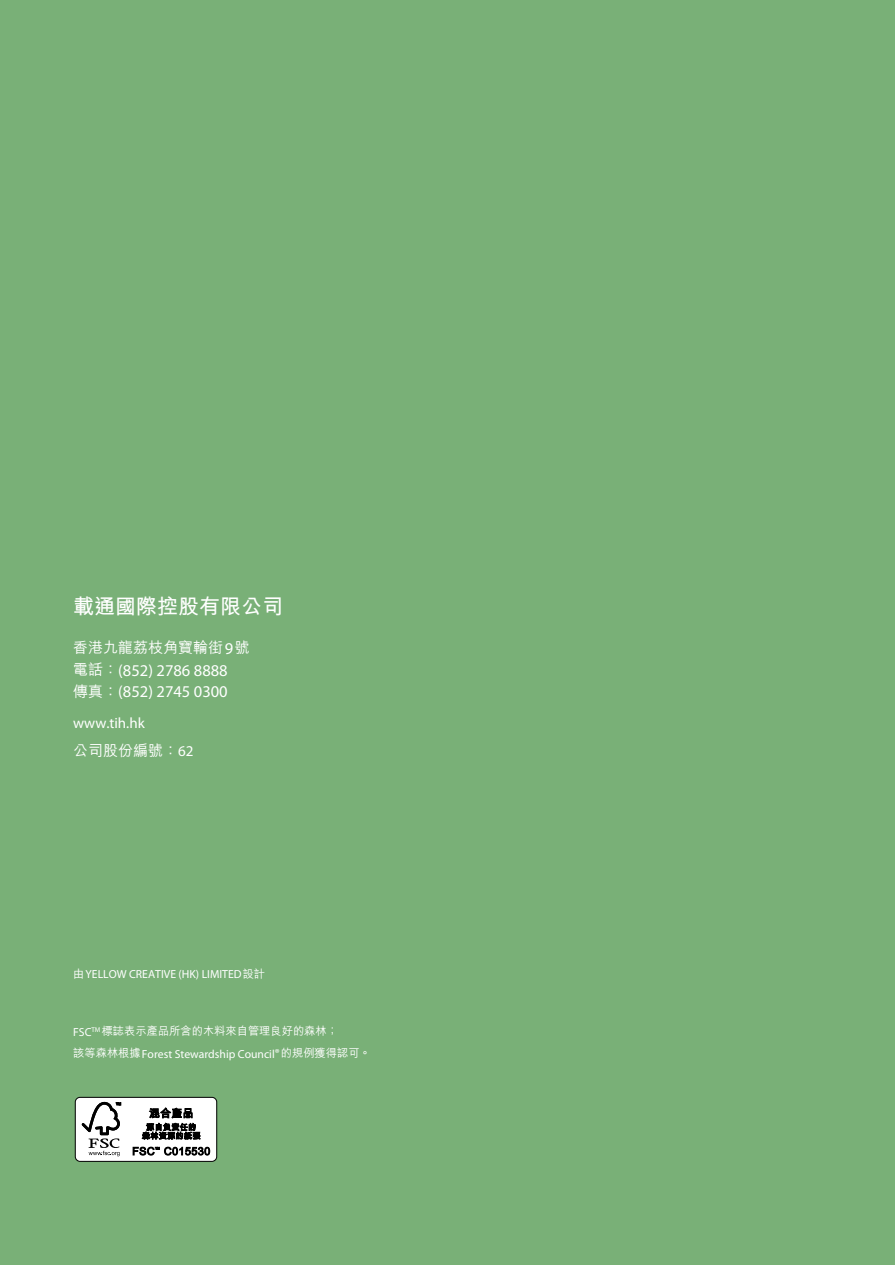
<style>
.page{position:relative;width:895px;height:1265px;background:#79b077}
.page>*{position:absolute;margin:0;border:0;box-sizing:border-box;transform-origin:0 0}
.t1{font:700 21px "M Hei HK";color:#fff}
.t2{font:16.5px/21.8px "Myriad Pro";color:#fff}
.t3{font:500 15px "M Hei HK";color:#fff}
.t4{font:15px "Myriad Pro";color:#fff}
.t5{font:11.7px "Myriad Pro";color:#fff}
.t6{font:500 11.25px "M Hei HK";color:#fff}
.s1{font-family:"Myriad Pro";font-weight:400;font-size:16.5px}
.s2{font-family:"M Hei HK";font-weight:500;font-size:15px}
.s3{font-family:"Myriad Pro";font-weight:400}
.s4{font-family:"M Hei HK";font-weight:500;font-size:11.25px}
.s5{font-family:"Myriad Pro";font-weight:400;font-size:11.7px}
</style>
<div class="page">
<div style="left:75px;top:1097px;width:142px;height:64px;background:#fff;border-radius:5px"></div>
<div style="left:75px;top:1097px;width:142px;height:65px;border:1px solid #000;border-radius:5px"></div>
<svg style="left:82px;top:1101px;width:39px;height:55px"></svg>
<svg style="left:142px;top:1108px;width:58px;height:31px"></svg>
<svg style="left:133px;top:1146px;width:77px;height:9px"></svg>
<h1 class="t1" style="left:73px;top:591px;width:211px">載通國際控股有限公司</h1>
<p class="t3" style="left:73px;top:637px;width:178px">香港九龍荔枝角寶輪街<span class="s1">9</span>號</p>
<h2 class="t2" style="left:73px;top:659px;width:156px"><span class="s2">電話：</span>(852) 2786 8888<span class="s2">傳真：</span>(852) 2745 0300</h2>
<p class="t4" style="left:73px;top:714px;width:73px">www.tih.hk</p>
<p class="t3" style="left:73px;top:739px;width:122px">公司股份編號：<span class="s3">62</span></p>
<p class="t5" style="left:73px;top:968px;width:193px"><span class="s4">由</span>YELLOW CREATIVE (HK) LIMITED<span class="s4">設計</span></p>
<p class="t6" style="left:73px;top:1023px;width:266px"><span class="s5">FSC</span><sup>TM</sup> 標誌表示產品所含的木料來自管理良好的森林；</p>
<p class="t5" style="left:73px;top:1047px;width:299px"><span class="s4">該等森林根據</span>Forest Stewardship Council®<span class="s4">的規例獲得認可。</span></p>
</div>
